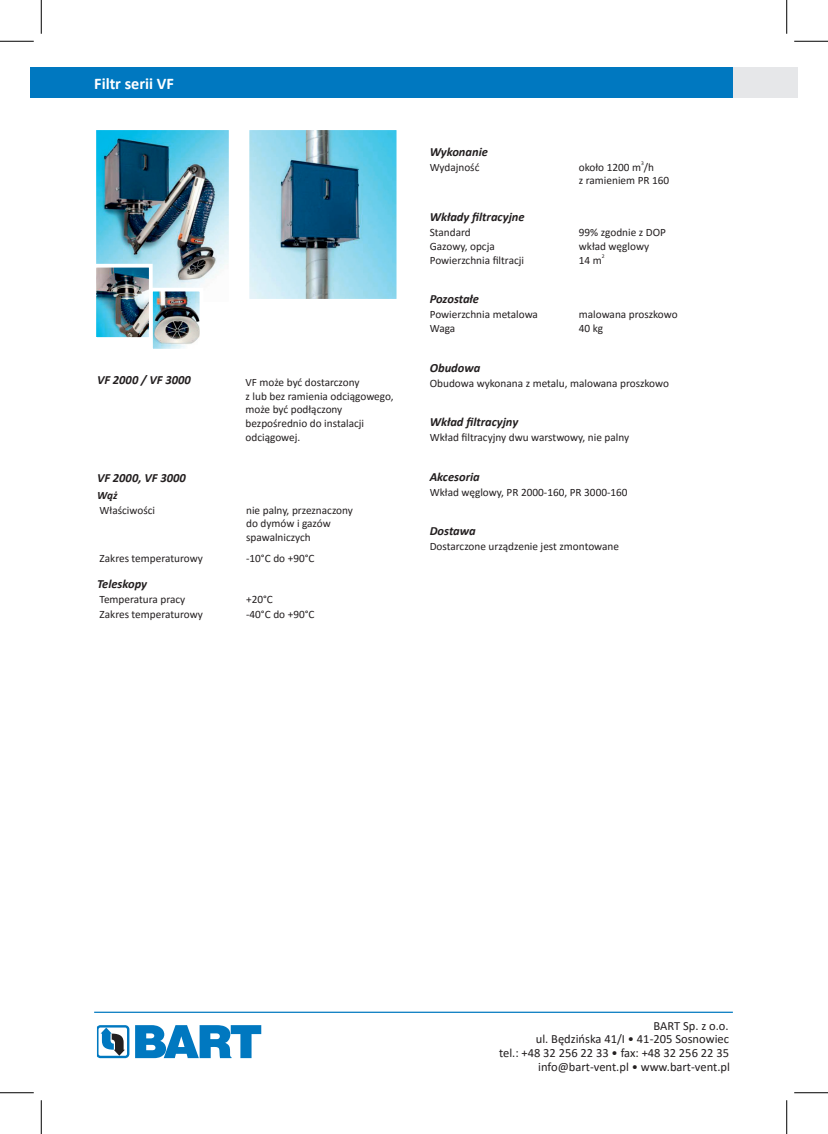
<style>
.page{position:relative;width:828px;height:1134px;background:#fff}
.page>*{position:absolute;margin:0;border:0;box-sizing:border-box;transform-origin:0 0}
.t1{font:700 16.25px "Calibri";color:#fff}
.t2{font:12.5px/13.8px "Calibri";color:#231f20;text-align:right}
.t3{font:italic 700 12.5px "Calibri";color:#231f20}
.t4{font:11.25px/13.8px "Calibri";color:#231f20}
.t5{font:italic 700 11.25px "Calibri";color:#231f20}
.t6{font:5.62px "Calibri";color:#231f20}
</style>
<div class="page">
<img style="left:97px;top:131px;width:130px;height:157px">
<div style="left:92px;top:126px;width:140px;height:179px;border:4px solid #fff"></div>
<img style="left:97px;top:269px;width:51px;height:67px">
<div style="left:92px;top:264px;width:61px;height:77px;border:4px solid #fff"></div>
<img style="left:154px;top:293px;width:44px;height:54px">
<div style="left:149px;top:288px;width:54px;height:64px;border:4px solid #fff"></div>
<img style="left:250px;top:131px;width:145px;height:167px">
<div style="left:245px;top:126px;width:155px;height:177px;border:4px solid #fff"></div>
<div style="left:31px;top:68px;width:702px;height:30px;background:#0078c0"></div>
<div style="left:733px;top:68px;width:64px;height:30px;background:#e6e7e9"></div>
<svg style="left:135px;top:1025px;width:126px;height:33px"></svg>
<svg style="left:97px;top:1025px;width:32px;height:33px"></svg>
<hr style="left:94px;top:1011px;width:638px;height:2px;background:#0078c0">
<hr style="left:0;top:41px;width:34px;height:1px;background:#000">
<hr style="left:794px;top:41px;width:34px;height:1px;background:#000">
<hr style="left:0;top:1092px;width:34px;height:1px;background:#000">
<hr style="left:794px;top:1092px;width:34px;height:1px;background:#000">
<hr style="left:41px;top:0;width:1px;height:34px;background:#000">
<hr style="left:41px;top:1100px;width:1px;height:34px;background:#000">
<hr style="left:786px;top:0;width:1px;height:34px;background:#000">
<hr style="left:786px;top:1100px;width:1px;height:34px;background:#000">
<h1 class="t1" style="left:94px;top:72px;width:81px">Filtr serii VF</h1>
<p class="t3" style="left:97px;top:371px;width:95px">VF 2000 / VF 3000</p>
<p class="t3" style="left:97px;top:469px;width:90px">VF 2000, VF 3000</p>
<p class="t5" style="left:97px;top:487px;width:22px">Wąż</p>
<p class="t4" style="left:100px;top:503px;width:57px">Właściwości</p>
<p class="t4" style="left:245px;top:375px;width:149px">VF może być dostarczony<br>z lub bez ramienia odciągowego, może być podłączony bezpośrednio do instalacji odciągowej.</p>
<p class="t4" style="left:246px;top:503px;width:108px">nie palny, przeznaczony do dymów i gazów spawalniczych</p>
<p class="t4" style="left:100px;top:551px;width:105px">Zakres temperaturowy</p>
<p class="t4" style="left:246px;top:551px;width:70px">-10°C do +90°C</p>
<p class="t4" style="left:100px;top:592px;width:87px">Temperatura pracy</p>
<p class="t4" style="left:246px;top:592px;width:28px">+20°C</p>
<p class="t4" style="left:100px;top:607px;width:105px">Zakres temperaturowy</p>
<p class="t4" style="left:246px;top:607px;width:70px">-40°C do +90°C</p>
<p class="t3" style="left:97px;top:575px;width:52px">Teleskopy</p>
<p class="t3" style="left:429px;top:143px;width:60px">Wykonanie</p>
<p class="t4" style="left:429px;top:160px;width:51px">Wydajność</p>
<p class="t6" style="left:641px;top:159px;width:4px">3</p>
<p class="t4" style="left:578px;top:160px;width:92px">około 1200 m /h<br>z ramieniem PR 160</p>
<p class="t3" style="left:429px;top:208px;width:96px">Wkłady filtracyjne</p>
<p class="t4" style="left:429px;top:225px;width:96px">Standard<br>Gazowy, opcja<br>Powierzchnia filtracji</p>
<p class="t4" style="left:579px;top:225px;width:89px">99% zgodnie z DOP wkład węglowy</p>
<p class="t6" style="left:601px;top:253px;width:4px">2</p>
<p class="t4" style="left:578px;top:253px;width:24px">14 m</p>
<p class="t3" style="left:429px;top:290px;width:51px">Pozostałe</p>
<p class="t4" style="left:429px;top:307px;width:110px">Powierzchnia metalowa<br>Waga</p>
<p class="t4" style="left:579px;top:307px;width:100px">malowana proszkowo<br>40 kg</p>
<p class="t3" style="left:429px;top:359px;width:52px">Obudowa</p>
<p class="t4" style="left:429px;top:376px;width:241px">Obudowa wykonana z metalu, malowana proszkowo</p>
<p class="t3" style="left:429px;top:413px;width:90px">Wkład filtracyjny</p>
<p class="t4" style="left:429px;top:430px;width:201px">Wkład filtracyjny dwu warstwowy, nie palny</p>
<p class="t3" style="left:429px;top:468px;width:51px">Akcesoria</p>
<p class="t4" style="left:429px;top:485px;width:199px">Wkład węglowy, PR 2000-160, PR 3000-160</p>
<p class="t3" style="left:429px;top:521px;width:47px">Dostawa</p>
<p class="t4" style="left:429px;top:539px;width:191px">Dostarczone urządzenie jest zmontowane</p>
<p class="t2" style="left:499px;top:1018px;width:232px">BART Sp. z o.o.<br>ul. Będzińska 41/I • 41-205 Sosnowiec<br>tel.: +48 32 256 22 33 • fax: +48 32 256 22 35 info@bart-vent.pl • www.bart-vent.pl</p>
</div>
